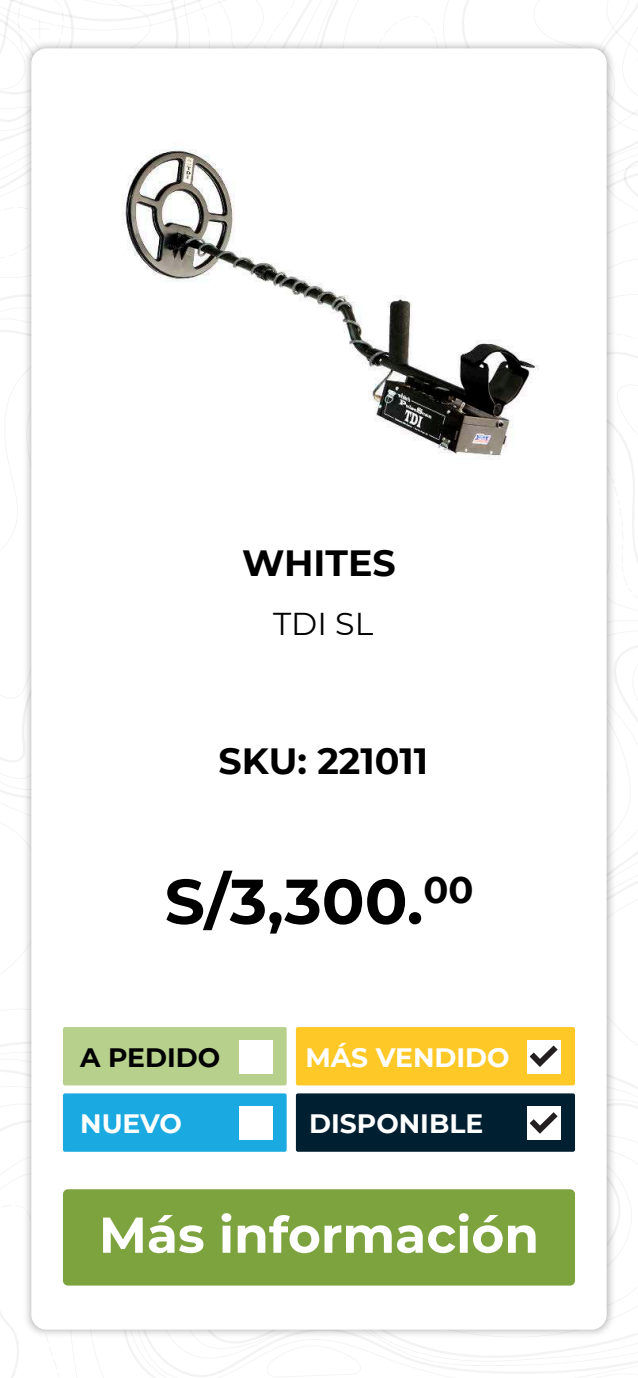
<style>
.page{position:relative;width:638px;height:1378px;background:#fff}
.page>*{position:absolute;margin:0;border:0;box-sizing:border-box;transform-origin:0 0}
.t1{font:700 63.12px "Montserrat";color:#000001}
.t2{font:700 50.25px "Montserrat";color:#fff}
.t3{font:700 36.5px "Montserrat";color:#000001}
.t4{font:31.62px "Montserrat";color:#000001}
.t5{font:700 26.62px "Montserrat";color:#fff}
.t6{font:700 26.62px "Montserrat";color:#000001}
</style>
<div class="page">
<svg style="left:0;top:1086px;width:637px;height:292px"></svg>
<svg style="left:0;top:696px;width:20px;height:378px"></svg>
<svg style="left:0;top:1151px;width:130px;height:227px"></svg>
<svg style="left:266px;top:1344px;width:96px;height:33px"></svg>
<svg style="left:0;top:1px;width:303px;height:93px"></svg>
<img style="left:20px;top:36px;width:599px;height:1305px">
<div style="left:31px;top:48px;width:575px;height:1282px;background:#fff;border-radius:15px"></div>
<div style="left:63px;top:1189px;width:512px;height:97px;background:#7da33e;border-radius:5px"></div>
<div style="left:63px;top:1027px;width:223px;height:58px;background:#b7d18c;border-radius:2px"></div>
<div style="left:296px;top:1027px;width:279px;height:58px;background:#fec827;border-radius:2px"></div>
<div style="left:63px;top:1093px;width:223px;height:59px;background:#1aa9e1;border-radius:2px"></div>
<div style="left:296px;top:1093px;width:279px;height:59px;background:#002032;border-radius:2px"></div>
<div style="left:239px;top:1040px;width:33px;height:33px;background:#fff"></div>
<div style="left:239px;top:1106px;width:33px;height:34px;background:#fff"></div>
<svg style="left:429px;top:868px;width:208px;height:376px"></svg>
<img style="left:122px;top:149px;width:417px;height:311px">
<h3 class="t3" style="left:242px;top:537px;width:155px">WHITES</h3>
<p class="t4" style="left:273px;top:602px;width:102px">TDI SL</p>
<h3 class="t3" style="left:218px;top:735px;width:211px">SKU: 221011</h3>
<h1 class="t1" style="left:164px;top:856px;width:310px">S/3,300.<sup>00</sup></h1>
<p class="t6" style="left:80px;top:1038px;width:141px">A PEDIDO</p>
<p class="t5" style="left:305px;top:1038px;width:206px">MÁS VENDIDO</p>
<p class="t5" style="left:80px;top:1105px;width:103px">NUEVO</p>
<p class="t5" style="left:309px;top:1105px;width:175px">DISPONIBLE</p>
<h2 class="t2" style="left:99px;top:1199px;width:441px">Más información</h2>
</div>
